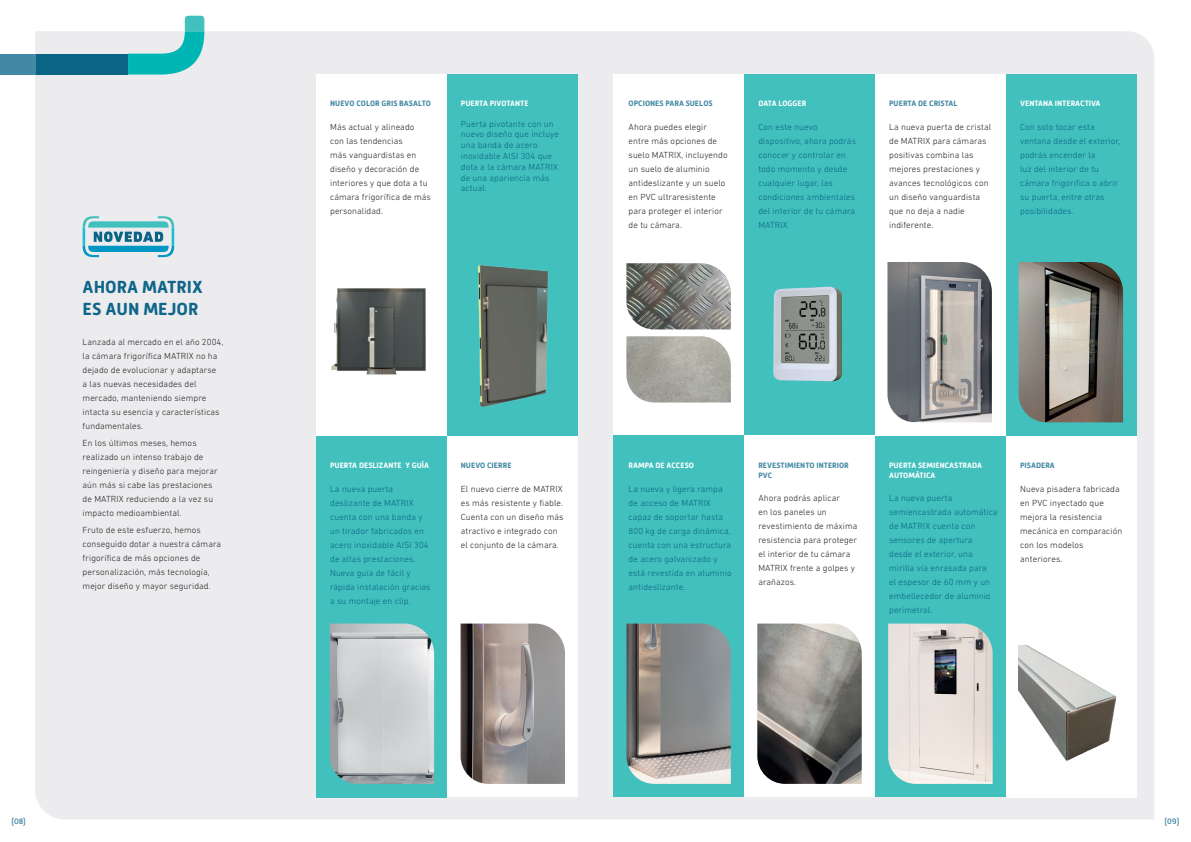
<style>
.page{position:relative;width:1191px;height:842px;background:#fff}
.page>*{position:absolute;margin:0;border:0;box-sizing:border-box;transform-origin:0 0}
.t1{font:700 18px/21.6px "Mic 32 New Rounded";color:#106689}
.t2{font:300 9px/14px "DIN Next LT Pro";letter-spacing:.01em;color:#231f20}
.t3{font:300 9px/14px "DIN Next LT Pro";letter-spacing:.01em;color:#096485}
.t4{font:700 8px/9.6px "Mic 32 New Rounded";color:#fff}
.t5{font:700 8px/9.6px "Mic 32 New Rounded";color:#4388a4}
.t6{font:500 8px "Mic 32 New Rounded";color:#4388a4}
</style>
<div class="page">
<div style="left:35px;top:31px;width:1119px;height:789px;background:#ececee"></div>
<svg style="left:447px;top:435px;width:131px;height:362px"></svg>
<div style="left:316px;top:436px;width:131px;height:361px;background:#42c0bd"></div>
<svg style="left:316px;top:74px;width:131px;height:362px"></svg>
<div style="left:447px;top:74px;width:131px;height:361px;background:#42c0bd"></div>
<svg style="left:1005px;top:436px;width:131px;height:361px"></svg>
<div style="left:875px;top:435px;width:130px;height:362px;background:#42c0bd"></div>
<div style="left:35px;top:54px;width:93px;height:21px;background:#096485"></div>
<div style="left:0;top:54px;width:35px;height:21px;background:#4388a4"></div>
<svg style="left:128px;top:16px;width:76px;height:59px"></svg>
<div style="left:1005px;top:74px;width:131px;height:361px;background:#42c0bd"></div>
<svg style="left:875px;top:74px;width:130px;height:361px"></svg>
<svg style="left:613px;top:74px;width:131px;height:361px"></svg>
<div style="left:744px;top:74px;width:131px;height:361px;background:#42c0bd"></div>
<div style="left:613px;top:435px;width:131px;height:362px;background:#42c0bd"></div>
<img style="left:768px;top:285px;width:88px;height:104px">
<img style="left:329px;top:271px;width:103px;height:115px">
<img style="left:470px;top:260px;width:88px;height:154px">
<img style="left:1018px;top:645px;width:103px;height:126px">
<svg style="left:83px;top:216px;width:91px;height:41px;background:#8ac5d1"></svg>
<svg style="left:744px;top:435px;width:131px;height:362px"></svg>
<img style="left:887px;top:262px;width:105px;height:160px">
<img style="left:1018px;top:262px;width:105px;height:160px">
<img style="left:330px;top:623px;width:104px;height:161px">
<img style="left:460px;top:623px;width:105px;height:161px">
<img style="left:626px;top:623px;width:105px;height:161px">
<img style="left:757px;top:623px;width:104px;height:161px">
<img style="left:888px;top:623px;width:104px;height:161px">
<img style="left:626px;top:263px;width:105px;height:66px">
<img style="left:626px;top:336px;width:105px;height:66px">
<h1 class="t1" style="left:83px;top:276px;width:122px">AHORA MATRIX<br>ES AUN MEJOR</h1>
<p class="t2" style="left:83px;top:335px;width:142px">Lanzada al mercado en el año 2004, la cámara frigorífica MATRIX no ha dejado de evolucionar y adaptarse<br>a las nuevas necesidades del mercado, manteniendo siempre intacta su esencia y características fundamentales.</p>
<p class="t2" style="left:83px;top:435px;width:137px">En los últimos meses, hemos realizado un intenso trabajo de reingeniería y diseño para mejorar aún más si cabe las prestaciones de MATRIX reduciendo a la vez su impacto medioambiental.</p>
<p class="t2" style="left:83px;top:522px;width:140px">Fruto de este esfuerzo, hemos conseguido dotar a nuestra cámara frigorífica de más opciones de personalización, más tecnología, mejor diseño y mayor seguridad.</p>
<p class="t5" style="left:330px;top:99px;width:102px">NUEVO COLOR GRIS BASALTO</p>
<p class="t2" style="left:330px;top:120px;width:102px">Más actual y alineado<br>con las tendencias<br>más vanguardistas en diseño y decoración de interiores y que dota a tu cámara frigorífica de más personalidad.</p>
<p class="t4" style="left:461px;top:99px;width:69px">PUERTA PIVOTANTE</p>
<p class="t3" style="left:461px;top:118px;width:100px;line-height:10.8px">Puerta pivotante con un nuevo diseño que incluye una banda de acero inoxidable AISI 304 que dota a la cámara MATRIX de una apariencia más actual.</p>
<p class="t5" style="left:628px;top:99px;width:86px">OPCIONES PARA SUELOS</p>
<p class="t2" style="left:628px;top:120px;width:100px">Ahora puedes elegir entre más opciones de suelo MATRIX, incluyendo un suelo de aluminio antideslizante y un suelo en PVC ultraresistente para proteger el interior de tu cámara.</p>
<p class="t4" style="left:758px;top:99px;width:49px">DATA LOGGER</p>
<p class="t3" style="left:758px;top:120px;width:99px">Con este nuevo dispositivo, ahora podrás conocer y controlar en todo momento y desde cualquier lugar, las condiciones ambientales del interior de tu cámara<br>MATRIX.</p>
<p class="t5" style="left:889px;top:99px;width:70px">PUERTA DE CRISTAL</p>
<p class="t2" style="left:889px;top:120px;width:103px">La nueva puerta de cristal de MATRIX para cámaras positivas combina las mejores prestaciones y avances tecnológicos con un diseño vanguardista que no deja a nadie indiferente.</p>
<p class="t4" style="left:1020px;top:99px;width:82px">VENTANA INTERACTIVA</p>
<p class="t3" style="left:1020px;top:120px;width:102px">Con solo tocar esta ventana desde el exterior, podrás encender la<br>luz del interior de tu cámara frigorífica o abrir su puerta, entre otras posibilidades.</p>
<p class="t4" style="left:330px;top:461px;width:100px">PUERTA DESLIZANTE Y GUÍA</p>
<p class="t3" style="left:330px;top:482px;width:102px">La nueva puerta deslizante de MATRIX cuenta con una banda y un tirador fabricados en acero inoxidable AISI 304 de altas prestaciones.<br>Nueva guía de fácil y rápida instalación gracias a su montaje en clip.</p>
<p class="t5" style="left:461px;top:461px;width:52px">NUEVO CIERRE</p>
<p class="t2" style="left:461px;top:482px;width:104px">El nuevo cierre de MATRIX es más resistente y fiable.<br>Cuenta con un diseño más atractivo e integrado con el conjunto de la cámara.</p>
<p class="t4" style="left:628px;top:461px;width:67px">RAMPA DE ACCESO</p>
<p class="t3" style="left:628px;top:482px;width:105px">La nueva y ligera rampa de acceso de MATRIX capaz de soportar hasta<br>800 kg de carga dinámica, cuenta con una estructura de acero galvanizado y está revestida en aluminio antideslizante.</p>
<p class="t5" style="left:758px;top:461px;width:92px">REVESTIMIENTO INTERIOR<br>PVC</p>
<p class="t2" style="left:758px;top:491px;width:101px">Ahora podrás aplicar<br>en los paneles un revestimiento de máxima resistencia para proteger el interior de tu cámara<br>MATRIX frente a golpes y arañazos.</p>
<p class="t4" style="left:889px;top:461px;width:94px">PUERTA SEMIENCASTRADA<br>AUTOMÁTICA</p>
<p class="t3" style="left:889px;top:491px;width:110px">La nueva puerta semiencastrada automática de MATRIX cuenta con sensores de apertura desde el exterior, una mirilla vía enrasada para<br>el espesor de 60 mm y un embellecedor de aluminio perimetral.</p>
<p class="t5" style="left:1020px;top:461px;width:36px">PISADERA</p>
<p class="t2" style="left:1020px;top:482px;width:104px">Nueva pisadera fabricada en PVC inyectado que mejora la resistencia mecánica en comparación con los modelos anteriores.</p>
<p class="t6" style="left:12px;top:816px;width:16px">(08)</p>
<p class="t6" style="left:1164px;top:816px;width:17px">(09)</p>
</div>
